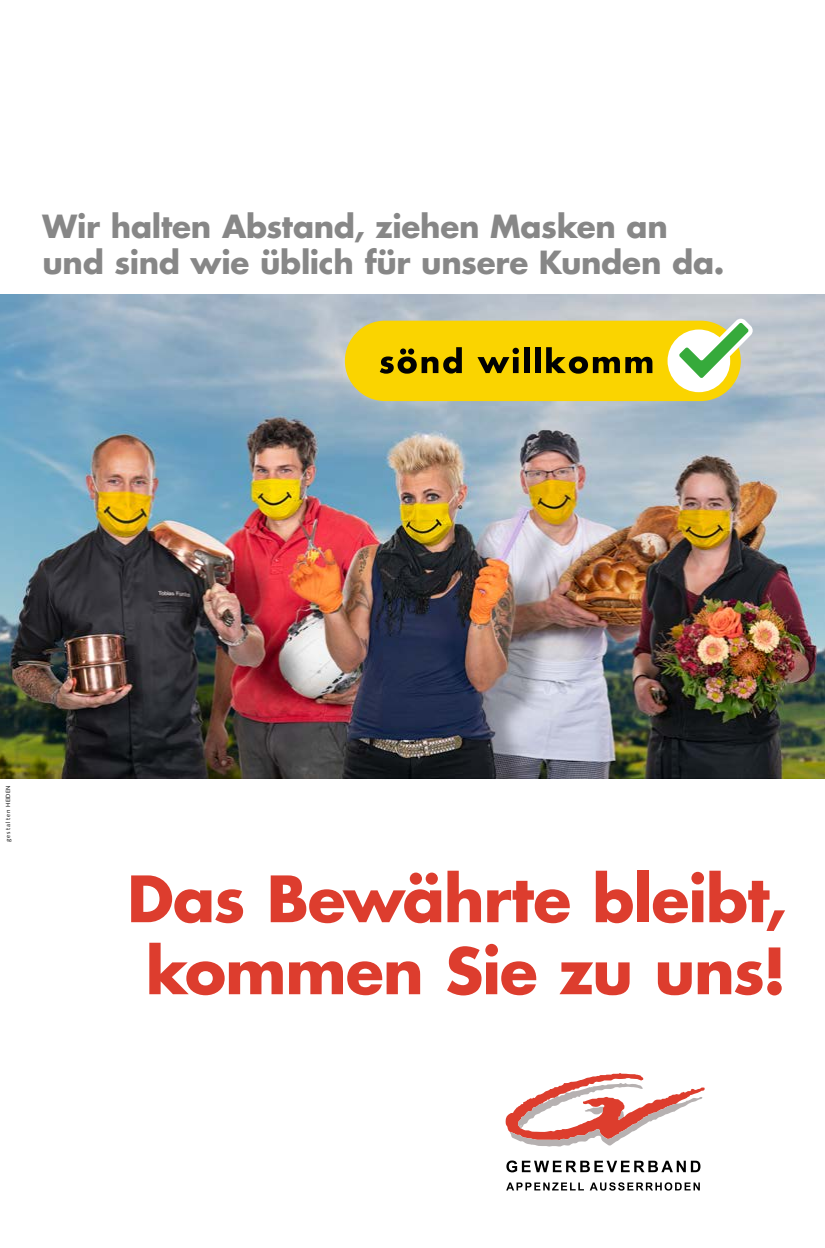
<style>
.page{position:relative;width:825px;height:1248px;background:#fff}
.page>*{position:absolute;margin:0;border:0;box-sizing:border-box;transform-origin:0 0}
.t1{font:700 62px/72px "Futura";letter-spacing:-.02em;color:#dd3d2e}
.t2{font:700 31px/36px "Futura";letter-spacing:-.01em;color:#878787}
.t3{font:6px "Syntax LT Std";letter-spacing:.195em;color:#000}
</style>
<div class="page">
<img style="left:0;top:294px;width:825px;height:484px">
<svg style="left:345px;top:318px;width:408px;height:83px"></svg>
<svg style="left:505px;top:1073px;width:200px;height:73px"></svg>
<svg style="left:506px;top:1160px;width:194px;height:12px"></svg>
<svg style="left:506px;top:1182px;width:78px;height:8px"></svg>
<svg style="left:590px;top:1182px;width:110px;height:8px"></svg>
<p class="t2" style="left:43px;top:207px;width:683px">Wir halten Abstand, ziehen Masken an und sind wie üblich für unsere Kunden da.</p>
<p class="t3" style="left:5px;top:842px;width:58px;rotate:-90deg">gestalten HEIDEN</p>
<h1 class="t1" style="left:127px;top:861px;width:661px">Das Bewährte bleibt, kommen Sie zu uns!</h1>
</div>
